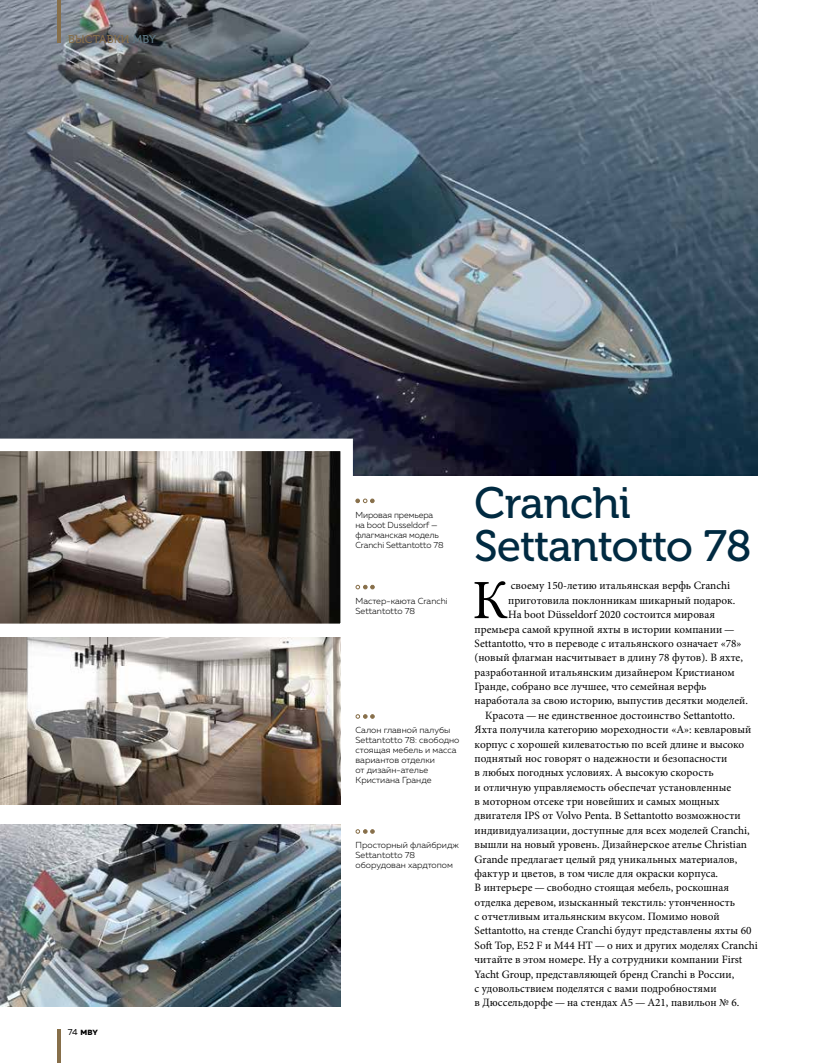
<style>
.page{position:relative;width:815px;height:1063px;background:#fff}
.page>*{position:absolute;margin:0;border:0;box-sizing:border-box;transform-origin:0 0}
.t1{font:55.5px "Minion Pro";color:#000}
.t2{font:43.75px/43.8px "Museo Cyrl 500";letter-spacing:-.01em;color:#002a41}
.t3{font:11.25px "Minion Pro";color:#000}
.t4{font:11.25px "Museo Cyrl 500";letter-spacing:.01em;color:#876f4a}
.t5{font:300 8.75px/10px "Muller";color:#000}
.t6{font:800 7.5px "Muller";color:#000}
.s1{color:#5d7683}
.s2{font-weight:400;font-size:8.75px}
</style>
<div class="page">
<img style="left:0;top:0;width:757px;height:475px">
<img style="left:0;top:825px;width:340px;height:182px">
<img style="left:0;top:642px;width:340px;height:163px">
<svg style="left:0;top:432px;width:359px;height:210px"></svg>
<svg style="left:355px;top:499px;width:20px;height:4px"></svg>
<svg style="left:356px;top:585px;width:19px;height:4px"></svg>
<svg style="left:356px;top:714px;width:19px;height:5px"></svg>
<svg style="left:356px;top:829px;width:19px;height:5px"></svg>
<hr style="left:58px;top:0;width:3px;height:43px;background:#876f4a">
<hr style="left:58px;top:1029px;width:3px;height:34px;background:#876f4a">
<p class="t4" style="left:68px;top:33px;width:89px">Выставки <span class="s1">MBY</span></p>
<p class="t6" style="left:68px;top:1028px;width:32px"><span class="s2">74</span> MBY</p>
<p class="t5" style="left:355px;top:509px;width:90px">Мировая премьера на boot Dusseldorf — флагманская модель<br>Cranchi Settantotto 78</p>
<p class="t5" style="left:356px;top:596px;width:94px">Мастер-каюта Cranchi<br>Settantotto 78</p>
<p class="t5" style="left:356px;top:725px;width:105px">Салон главной палубы<br>Settantotto 78: свободно стоящая мебель и масса вариантов отделки<br>от дизайн-ателье<br>Кристиана Гранде</p>
<p class="t5" style="left:356px;top:840px;width:105px">Просторный флайбридж<br>Settantotto 78 оборудован хардтопом</p>
<h2 class="t2" style="left:475px;top:481px;width:278px">Cranchi<br>Settantotto 78</h2>
<h1 class="t1" style="left:472px;top:563px;width:38px">К</h1>
<p class="t3" style="left:511px;top:578px;width:221px">своему 150-летию итальянская верфь Cranchi</p>
<p class="t3" style="left:508px;top:593px;width:229px">приготовила поклонникам шикарный подарок.</p>
<p class="t3" style="left:508px;top:607px;width:208px">На boot Düsseldorf 2020 состоится мировая</p>
<p class="t3" style="left:475px;top:621px;width:262px">премьера самой крупной яхты в истории компании —</p>
<p class="t3" style="left:475px;top:636px;width:268px">Settantotto, что в переводе с итальянского означает «78»</p>
<p class="t3" style="left:475px;top:650px;width:270px">(новый флагман насчитывает в длину 78 футов). В яхте,</p>
<p class="t3" style="left:475px;top:665px;width:262px">разработанной итальянским дизайнером Кристианом</p>
<p class="t3" style="left:475px;top:679px;width:233px">Гранде, собрано все лучшее, что семейная верфь</p>
<p class="t3" style="left:475px;top:693px;width:275px">наработала за свою историю, выпустив десятки моделей.</p>
<p class="t3" style="left:485px;top:708px;width:251px">Красота — не единственное достоинство Settantotto.</p>
<p class="t3" style="left:475px;top:722px;width:278px">Яхта получила категорию мореходности «А»: кевларовый</p>
<p class="t3" style="left:475px;top:736px;width:271px">корпус с хорошей килеватостью по всей длине и высоко</p>
<p class="t3" style="left:475px;top:751px;width:254px">поднятый нос говорят о надежности и безопасности</p>
<p class="t3" style="left:475px;top:765px;width:241px">в любых погодных условиях. А высокую скорость</p>
<p class="t3" style="left:475px;top:780px;width:258px">и отличную управляемость обеспечат установленные</p>
<p class="t3" style="left:475px;top:794px;width:246px">в моторном отсеке три новейших и самых мощных</p>
<p class="t3" style="left:475px;top:808px;width:267px">двигателя IPS от Volvo Penta. В Settantotto возможности</p>
<p class="t3" style="left:475px;top:823px;width:277px">индивидуализации, доступные для всех моделей Cranchi,</p>
<p class="t3" style="left:475px;top:837px;width:274px">вышли на новый уровень. Дизайнерское ателье Christian</p>
<p class="t3" style="left:475px;top:851px;width:264px">Grande предлагает целый ряд уникальных материалов,</p>
<p class="t3" style="left:475px;top:866px;width:245px">фактур и цветов, в том числе для окраски корпуса.</p>
<p class="t3" style="left:475px;top:880px;width:256px">В интерьере — свободно стоящая мебель, роскошная</p>
<p class="t3" style="left:475px;top:895px;width:262px">отделка деревом, изысканный текстиль: утонченность</p>
<p class="t3" style="left:475px;top:909px;width:246px">с отчетливым итальянским вкусом. Помимо новой</p>
<p class="t3" style="left:475px;top:923px;width:278px">Settantotto, на стенде Cranchi будут представлены яхты 60</p>
<p class="t3" style="left:475px;top:938px;width:285px">Soft Top, E52 F и M44 HT — о них и других моделях Cranchi</p>
<p class="t3" style="left:475px;top:952px;width:269px">читайте в этом номере. Ну а сотрудники компании First</p>
<p class="t3" style="left:475px;top:966px;width:261px">Yacht Group, представляющей бренд Cranchi в России,</p>
<p class="t3" style="left:475px;top:981px;width:244px">с удовольствием поделятся с вами подробностями</p>
<p class="t3" style="left:475px;top:995px;width:266px">в Дюссельдорфе — на стендах A5 — A21, павильон № 6.</p>
</div>
